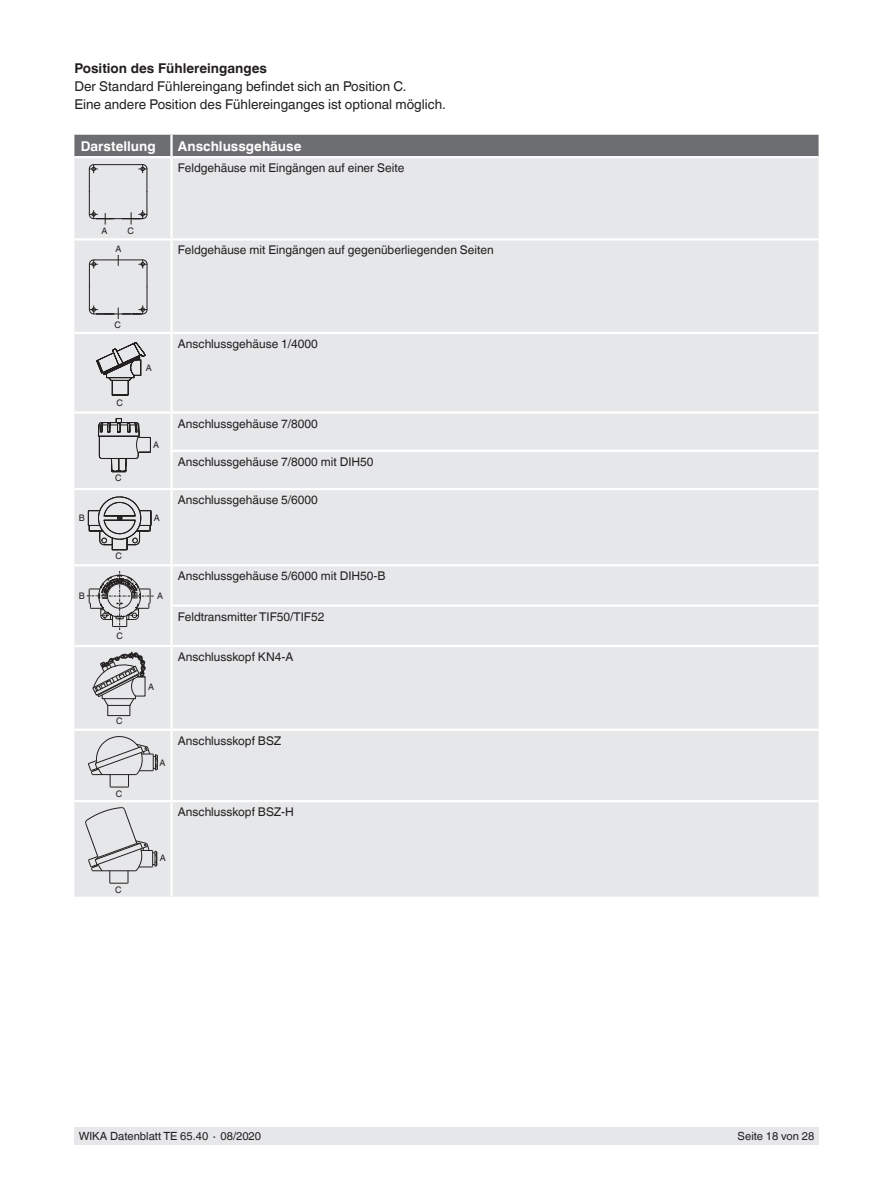
<style>
.page{position:relative;width:893px;height:1188px;background:#fff}
.page>*{position:absolute;margin:0;border:0;box-sizing:border-box;transform-origin:0 0}
.t1{font:13.5px/18px "Helvetica World";color:#231f20}
.t2{font:700 13.5px "Helvetica World";color:#fff}
.t3{font:700 13.5px "Helvetica World";color:#231f20}
.t4{font:12px "Helvetica World";color:#231f20}
.t5{font:11.25px "Helvetica World";color:#231f20}
.t6{font:9px "Helvetica World";color:#231f20}
</style>
<div class="page">
<div style="left:74px;top:1128px;width:745px;height:17px;background:#e6e7e9"></div>
<div style="left:74px;top:135px;width:745px;height:21px;background:#6d6e71"></div>
<div style="left:74px;top:158px;width:745px;height:739px;background:#e6e7e9"></div>
<hr style="left:170px;top:135px;width:3px;height:21px;background:#fff">
<hr style="left:74px;top:238px;width:97px;height:3px;background:#fff">
<hr style="left:171px;top:238px;width:648px;height:3px;background:#fff">
<hr style="left:171px;top:332px;width:648px;height:2px;background:#fff">
<hr style="left:171px;top:411px;width:648px;height:3px;background:#fff">
<hr style="left:170px;top:450px;width:649px;height:2px;background:#fff">
<hr style="left:171px;top:488px;width:648px;height:2px;background:#fff">
<hr style="left:171px;top:564px;width:648px;height:2px;background:#fff">
<hr style="left:170px;top:605px;width:649px;height:2px;background:#fff">
<hr style="left:171px;top:645px;width:648px;height:2px;background:#fff">
<hr style="left:170px;top:647px;width:3px;height:82px;background:#fff">
<hr style="left:74px;top:729px;width:97px;height:2px;background:#fff">
<hr style="left:171px;top:729px;width:648px;height:2px;background:#fff">
<hr style="left:170px;top:731px;width:3px;height:69px;background:#fff">
<hr style="left:74px;top:800px;width:97px;height:2px;background:#fff">
<hr style="left:171px;top:800px;width:648px;height:2px;background:#fff">
<hr style="left:170px;top:802px;width:3px;height:95px;background:#fff">
<hr style="left:170px;top:158px;width:3px;height:80px;background:#fff">
<hr style="left:170px;top:241px;width:3px;height:91px;background:#fff">
<hr style="left:74px;top:332px;width:97px;height:2px;background:#fff">
<hr style="left:170px;top:334px;width:3px;height:77px;background:#fff">
<hr style="left:74px;top:488px;width:97px;height:2px;background:#fff">
<hr style="left:170px;top:490px;width:3px;height:74px;background:#fff">
<hr style="left:74px;top:564px;width:97px;height:2px;background:#fff">
<hr style="left:170px;top:566px;width:3px;height:39px;background:#fff">
<hr style="left:170px;top:607px;width:3px;height:38px;background:#fff">
<hr style="left:74px;top:411px;width:97px;height:3px;background:#fff">
<hr style="left:170px;top:414px;width:3px;height:36px;background:#fff">
<hr style="left:170px;top:452px;width:3px;height:36px;background:#fff">
<hr style="left:74px;top:645px;width:97px;height:2px;background:#fff">
<svg style="left:96px;top:341px;width:50px;height:55px;background:#bdbdbf"></svg>
<svg style="left:87px;top:572px;width:67px;height:58px;background:#bcbcbe"></svg>
<hr style="left:89px;top:169px;width:1px;height:45px;background:#231f20">
<hr style="left:94px;top:218px;width:49px;height:1px;background:#231f20">
<hr style="left:94px;top:164px;width:49px;height:1px;background:#231f20">
<svg style="left:88px;top:164px;width:10px;height:9px"></svg>
<svg style="left:88px;top:210px;width:26px;height:14px"></svg>
<svg style="left:122px;top:164px;width:26px;height:60px;background:#d1d2d3"></svg>
<hr style="left:89px;top:264px;width:1px;height:46px;background:#231f20">
<hr style="left:146px;top:287px;width:2px;height:23px;background:#231f20">
<hr style="left:94px;top:259px;width:49px;height:1px;background:#231f20">
<hr style="left:146px;top:264px;width:2px;height:23px;background:#231f20">
<svg style="left:88px;top:259px;width:10px;height:9px"></svg>
<svg style="left:139px;top:259px;width:9px;height:9px"></svg>
<svg style="left:88px;top:306px;width:60px;height:13px"></svg>
<svg style="left:98px;top:418px;width:53px;height:55px;background:#c0c0c2"></svg>
<svg style="left:88px;top:496px;width:64px;height:55px;background:#bcbcbe"></svg>
<div style="left:107px;top:705px;width:23px;height:11px;border:1px solid #231f20"></div>
<svg style="left:92px;top:652px;width:54px;height:55px;background:#b4b3b5"></svg>
<svg style="left:87px;top:736px;width:71px;height:52px;background:#cfcfd1"></svg>
<svg style="left:85px;top:807px;width:73px;height:77px;background:#d3d4d6"></svg>
<p class="t3" style="left:74px;top:63px;width:194px">Position des Fühlereinganges</p>
<p class="t1" style="left:74px;top:78px;width:373px">Der Standard Fühlereingang befindet sich an Position C.<br>Eine andere Position des Fühlereinganges ist optional möglich.</p>
<p class="t2" style="left:81px;top:141px;width:76px">Darstellung</p>
<p class="t2" style="left:178px;top:141px;width:125px">Anschlussgehäuse</p>
<p class="t4" style="left:178px;top:163px;width:228px">Feldgehäuse mit Eingängen auf einer Seite</p>
<p class="t6" style="left:102px;top:228px;width:8px">A</p>
<p class="t6" style="left:128px;top:228px;width:8px">C</p>
<p class="t6" style="left:116px;top:246px;width:8px">A</p>
<p class="t4" style="left:178px;top:246px;width:317px">Feldgehäuse mit Eingängen auf gegenüberliegenden Seiten</p>
<p class="t6" style="left:115px;top:321px;width:8px">C</p>
<p class="t6" style="left:117px;top:400px;width:8px">C</p>
<p class="t6" style="left:115px;top:475px;width:8px">C</p>
<p class="t6" style="left:146px;top:364px;width:8px">A</p>
<p class="t6" style="left:153px;top:441px;width:8px">A</p>
<p class="t6" style="left:79px;top:514px;width:8px">B</p>
<p class="t6" style="left:154px;top:514px;width:8px">A</p>
<p class="t6" style="left:116px;top:553px;width:8px">C</p>
<p class="t6" style="left:79px;top:593px;width:8px">B</p>
<p class="t6" style="left:116px;top:632px;width:8px">C</p>
<p class="t6" style="left:116px;top:718px;width:8px">C</p>
<p class="t6" style="left:116px;top:790px;width:8px">C</p>
<p class="t6" style="left:157px;top:592px;width:8px">A</p>
<p class="t6" style="left:148px;top:684px;width:8px">A</p>
<p class="t6" style="left:160px;top:759px;width:8px">A</p>
<p class="t4" style="left:178px;top:339px;width:142px">Anschlussgehäuse 1/4000</p>
<p class="t4" style="left:178px;top:419px;width:142px">Anschlussgehäuse 7/8000</p>
<p class="t4" style="left:178px;top:457px;width:197px">Anschlussgehäuse 7/8000 mit DIH50</p>
<p class="t4" style="left:178px;top:495px;width:142px">Anschlussgehäuse 5/6000</p>
<p class="t4" style="left:178px;top:571px;width:209px">Anschlussgehäuse 5/6000 mit DIH50-B</p>
<p class="t4" style="left:178px;top:612px;width:148px">Feldtransmitter TIF50/TIF52</p>
<p class="t4" style="left:178px;top:652px;width:117px">Anschlusskopf KN4-A</p>
<p class="t4" style="left:178px;top:736px;width:105px">Anschlusskopf BSZ</p>
<p class="t4" style="left:178px;top:807px;width:118px">Anschlusskopf BSZ-H</p>
<p class="t6" style="left:115px;top:886px;width:8px">C</p>
<p class="t6" style="left:160px;top:855px;width:8px">A</p>
<p class="t5" style="left:79px;top:1130px;width:184px">WIKA Datenblatt TE 65.40 ∙ 08/2020</p>
<p class="t5" style="left:738px;top:1132px;width:78px">Seite 18 von 28</p>
</div>
